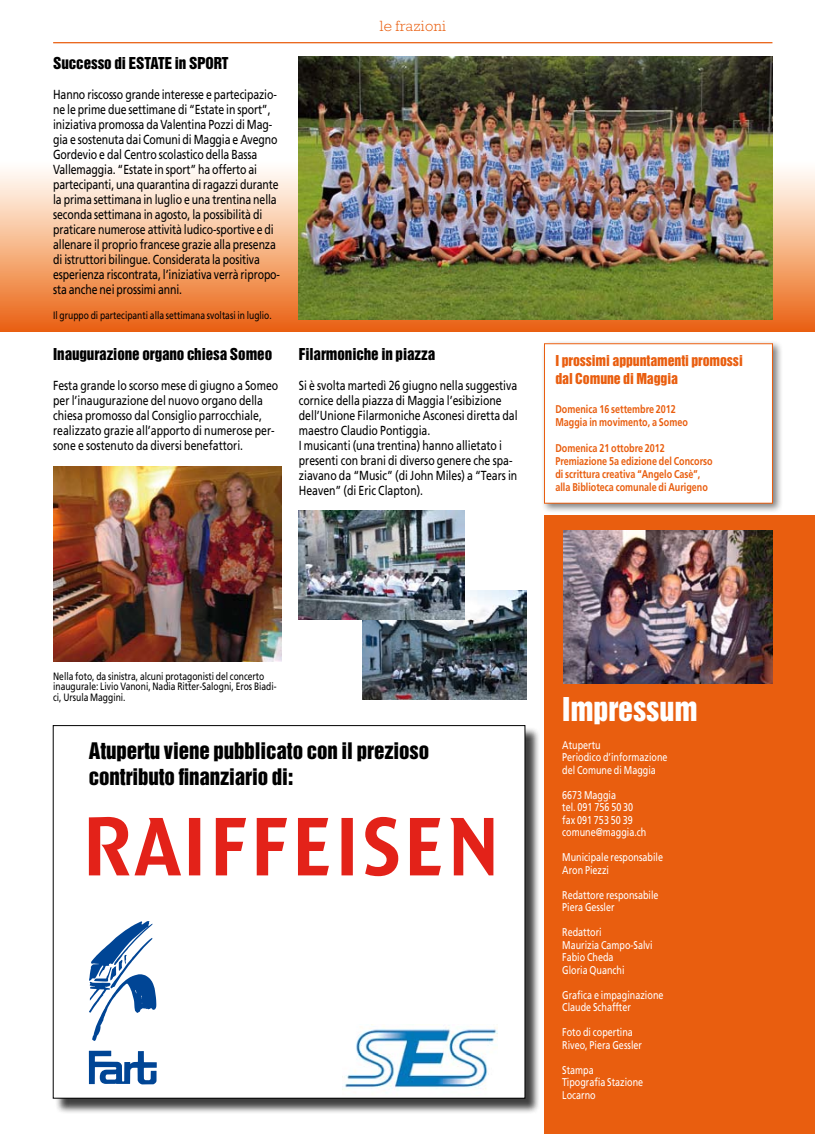
<style>
.page{position:relative;width:815px;height:1134px;background:#fff}
.page>*{position:absolute;margin:0;border:0;box-sizing:border-box;transform-origin:0 0}
.t1{font:30px "Helvetica Inserat LT Std";letter-spacing:-.005em;color:#fff}
.t2{font:20.88px/26.6px "Helvetica Inserat LT Std";letter-spacing:-.005em;color:#000}
.t3{font:15px "Helvetica Inserat LT Std";letter-spacing:-.005em;color:#000}
.t4{font:300 15px "Rockwell Std";letter-spacing:.025em;color:#e95e0f}
.t5{font:13.75px/18.8px "Helvetica Inserat LT Std";letter-spacing:-.005em;color:#e95e0f}
.t6{font:13.12px/15px "Frutiger LT Std";letter-spacing:-.01em;color:#000;scale:.8 1}
.t7{font:11.25px/12.5px "Frutiger LT Std";color:#fff;scale:.8 1}
.t8{font:700 11.25px/13.1px "Frutiger LT Std";color:#e95e0f;scale:.8 1}
.t9{font:10.62px/10.6px "Frutiger LT Std";color:#000;scale:.8 1}
</style>
<div class="page">
<div style="left:0;top:154px;width:815px;height:178px;background:linear-gradient(to bottom,#fff,#ea6513)"></div>
<div style="left:544px;top:516px;width:271px;height:618px;background:#e95e0f"></div>
<img style="left:563px;top:531px;width:209px;height:152px">
<hr style="left:53px;top:42px;width:719px;height:1px;background:#e95e0f">
<div style="left:55px;top:727px;width:486px;height:387px;background:#000;opacity:.75"></div>
<div style="left:53px;top:726px;width:472px;height:372px;background:#fff"></div>
<svg style="left:89px;top:817px;width:404px;height:59px"></svg>
<img style="left:342px;top:1024px;width:155px;height:66px">
<svg style="left:89px;top:1051px;width:68px;height:33px"></svg>
<svg style="left:89px;top:921px;width:67px;height:120px"></svg>
<img style="left:53px;top:466px;width:228px;height:195px">
<img style="left:363px;top:591px;width:164px;height:108px">
<img style="left:299px;top:57px;width:473px;height:263px">
<div style="left:541px;top:340px;width:242px;height:174px;background:#000;opacity:.5"></div>
<div style="left:544px;top:344px;width:228px;height:159px;background:#fff"></div>
<div style="left:544px;top:343px;width:229px;height:160px;border:1px solid #e95e0f"></div>
<img style="left:299px;top:510px;width:165px;height:110px">
<p class="t3" style="left:53px;top:54px;width:177px">Successo di ESTATE in SPORT</p>
<p class="t6" style="left:53px;top:87px;width:285px">Hanno riscosso grande interesse e partecipazio&shy;ne le prime due settimane di “Estate in sport”, iniziativa promossa da Valentina Pozzi di Mag&shy;gia e sostenuta dai Comuni di Maggia e Avegno Gordevio e dal Centro scolastico della Bassa Vallemaggia. “Estate in sport” ha offerto ai partecipanti, una quarantina di ragazzi durante la prima settimana in luglio e una trentina nella seconda settimana in agosto, la possibilità di praticare numerose attività ludico-sportive e di allenare il proprio francese grazie alla presenza di istruttori bilingue. Considerata la positiva esperienza riscontrata, l’iniziativa verrà ripropo&shy;sta anche nei prossimi anni.</p>
<p class="t9" style="left:53px;top:310px;width:275px">Il gruppo di partecipanti alla settimana svoltasi in luglio.</p>
<p class="t3" style="left:53px;top:345px;width:221px">Inaugurazione organo chiesa Someo</p>
<p class="t6" style="left:53px;top:378px;width:283px">Festa grande lo scorso mese di giugno a Someo per l’inaugurazione del nuovo organo della chiesa promosso dal Consiglio parrocchiale, realizzato grazie all’apporto di numerose per&shy;sone e sostenuto da diversi benefattori.</p>
<p class="t4" style="left:380px;top:18px;width:67px">le frazioni</p>
<p class="t3" style="left:299px;top:345px;width:138px">Filarmoniche in piazza</p>
<p class="t6" style="left:299px;top:378px;width:275px">Si è svolta martedì 26 giugno nella suggestiva cornice della piazza di Maggia l’esibizione dell’Unione Filarmoniche Asconesi diretta dal maestro Claudio Pontiggia.<br>I musicanti (una trentina) hanno allietato i presenti con brani di diverso genere che spa&shy;ziavano da “Music” (di John Miles) a “Tears in Heaven” (di Eric Clapton).</p>
<p class="t5" style="left:555px;top:351px;width:189px">I prossimi appuntamenti promossi dal Comune di Maggia</p>
<p class="t8" style="left:555px;top:402px;width:167px">Domenica 16 settembre 2012<br>Maggia in movimento, a Someo</p>
<p class="t8" style="left:555px;top:441px;width:198px">Domenica 21 ottobre 2012<br>Premiazione 5a edizione del Concorso di scrittura creativa “Angelo Casè”, alla Biblioteca comunale di Aurigeno</p>
<p class="t9" style="left:53px;top:670px;width:281px">Nella foto, da sinistra, alcuni protagonisti del concerto inaugurale: Livio Vanoni, Nadia Ritter-Salogni, Eros Biadi&shy;ci, Ursula Maggini.</p>
<h2 class="t2" style="left:89px;top:738px;width:342px">Atupertu viene pubblicato con il prezioso contributo finanziario di:</h2>
<h1 class="t1" style="left:562px;top:692px;width:137px">Impressum</h1>
<p class="t7" style="left:562px;top:739px;width:133px">Atupertu<br>Periodico d’informazione del Comune di Maggia</p>
<p class="t7" style="left:562px;top:789px;width:107px">6673 Maggia<br>tel. 091 756 50 30 fax 091 753 50 39 comune@maggia.ch</p>
<p class="t7" style="left:562px;top:851px;width:128px">Municipale responsabile<br>Aron Piezzi</p>
<p class="t7" style="left:562px;top:889px;width:122px">Redattore responsabile<br>Piera Gessler</p>
<p class="t7" style="left:562px;top:926px;width:114px">Redattori<br>Maurizia Campo-Salvi<br>Fabio Cheda<br>Gloria Quanchi</p>
<p class="t7" style="left:562px;top:989px;width:128px">Grafica e impaginazione<br>Claude Schaffter</p>
<p class="t7" style="left:562px;top:1026px;width:101px">Foto di copertina<br>Riveo, Piera Gessler</p>
<p class="t7" style="left:562px;top:1064px;width:103px">Stampa<br>Tipografia Stazione<br>Locarno</p>
</div>
